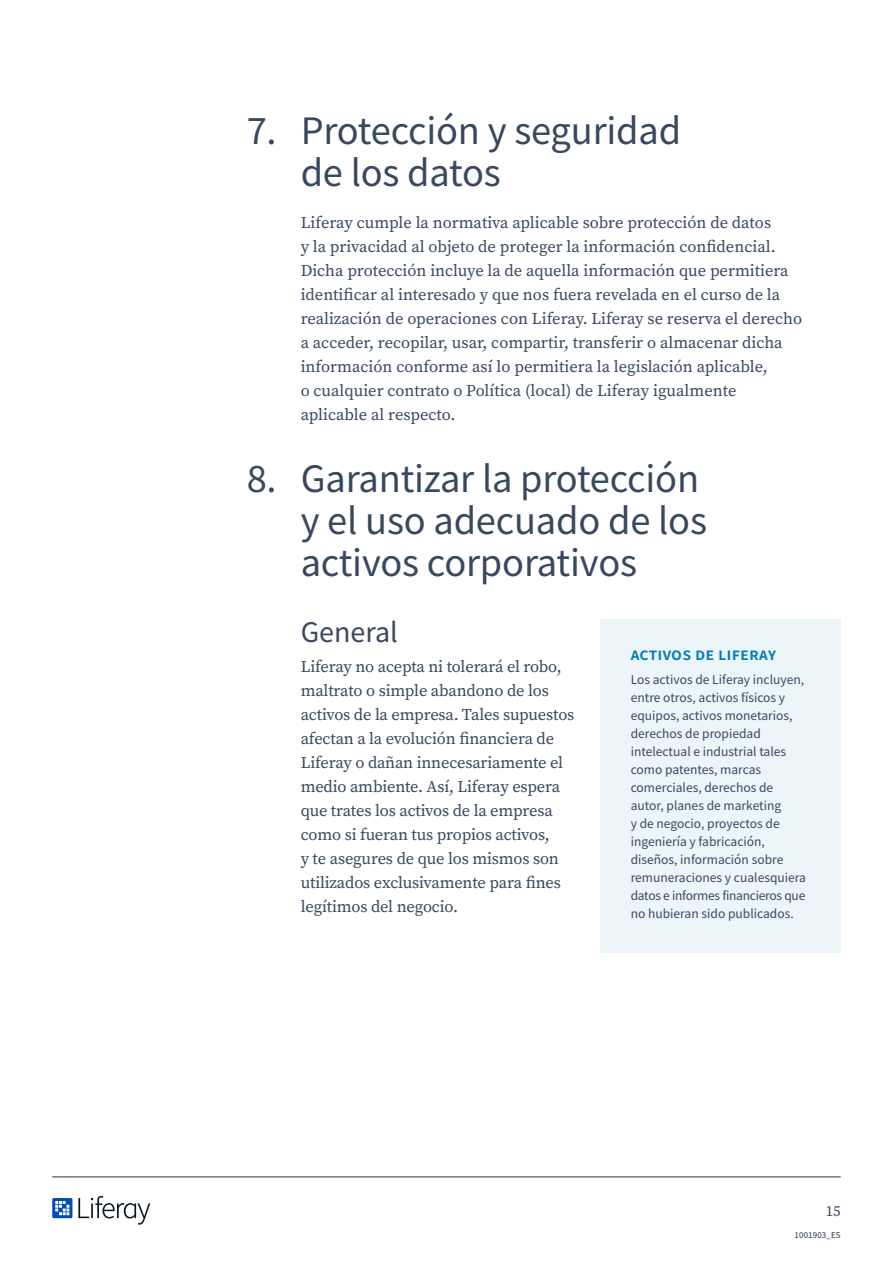
<style>
.page{position:relative;width:893px;height:1263px;background:#fff}
.page>*{position:absolute;margin:0;border:0;box-sizing:border-box;transform-origin:0 0}
.t1{font:40.5px/42px "Source Sans Pro";letter-spacing:-.005em;color:#38485f}
.t2{font:30px "Source Sans Pro";color:#38485f}
.Callout_text_title{font:600 18px "Source Sans Pro";letter-spacing:.01em;color:#007bba}
.Text{font:16.5px/24px "Source Serif Pro";letter-spacing:-.01em;color:#38485f}
.t3{font:15px "Source Serif Pro";color:#38485f}
.Callout_text{font:13.5px/18px "Source Sans Pro";color:#38485f}
.t4{font:9px "Source Sans Pro";letter-spacing:.01em;color:#243449}
</style>
<div class="page">
<svg style="left:52px;top:1198px;width:20px;height:20px"></svg>
<svg style="left:78px;top:1196px;width:72px;height:28px"></svg>
<hr style="left:52px;top:1176px;width:789px;height:1px;background:#3b4960">
<div style="left:601px;top:619px;width:240px;height:334px;background:#ecf6f8"></div>
<p class="t1" style="left:301px;top:109px;width:382px;text-indent:-54px">7. Protección y seguridad de los datos</p>
<p class="Text" style="left:301px;top:210px;width:503px">Liferay cumple la normativa aplicable sobre protección de datos<br>y la privacidad al objeto de proteger la información confidencial.<br>Dicha protección incluye la de aquella información que permitiera identificar al interesado y que nos fuera revelada en el curso de la realización de operaciones con Liferay. Liferay se reserva el derecho a acceder, recopilar, usar, compartir, transferir o almacenar dicha información conforme así lo permitiera la legislación aplicable,<br>o cualquier contrato o Política (local) de Liferay igualmente aplicable al respecto.</p>
<p class="t1" style="left:301px;top:457px;width:408px;text-indent:-54px">8. Garantizar la protección y el uso adecuado de los activos corporativos</p>
<h2 class="t2" style="left:301px;top:613px;width:99px">General</h2>
<p class="Text" style="left:301px;top:654px;width:275px">Liferay no acepta ni tolerará el robo, maltrato o simple abandono de los activos de la empresa. Tales supuestos afectan a la evolución financiera de Liferay o dañan innecesariamente el medio ambiente. Así, Liferay espera que trates los activos de la empresa como si fueran tus propios activos,<br>y te asegures de que los mismos son utilizados exclusivamente para fines legítimos del negocio.</p>
<p class="Callout_text_title" style="left:631px;top:642px;width:147px">Activos de Liferay</p>
<p class="Callout_text" style="left:631px;top:670px;width:177px">Los activos de Liferay incluyen, entre otros, activos físicos y equipos, activos monetarios, derechos de propiedad intelectual e industrial tales como patentes, marcas comerciales, derechos de autor, planes de marketing<br>y de negocio, proyectos de ingeniería y fabricación, diseños, información sobre remuneraciones y cualesquiera datos e informes financieros que no hubieran sido publicados.</p>
<p class="t3" style="left:826px;top:1200px;width:16px">15</p>
<p class="t4" style="left:794px;top:1230px;width:48px">1001903_ES</p>
</div>
